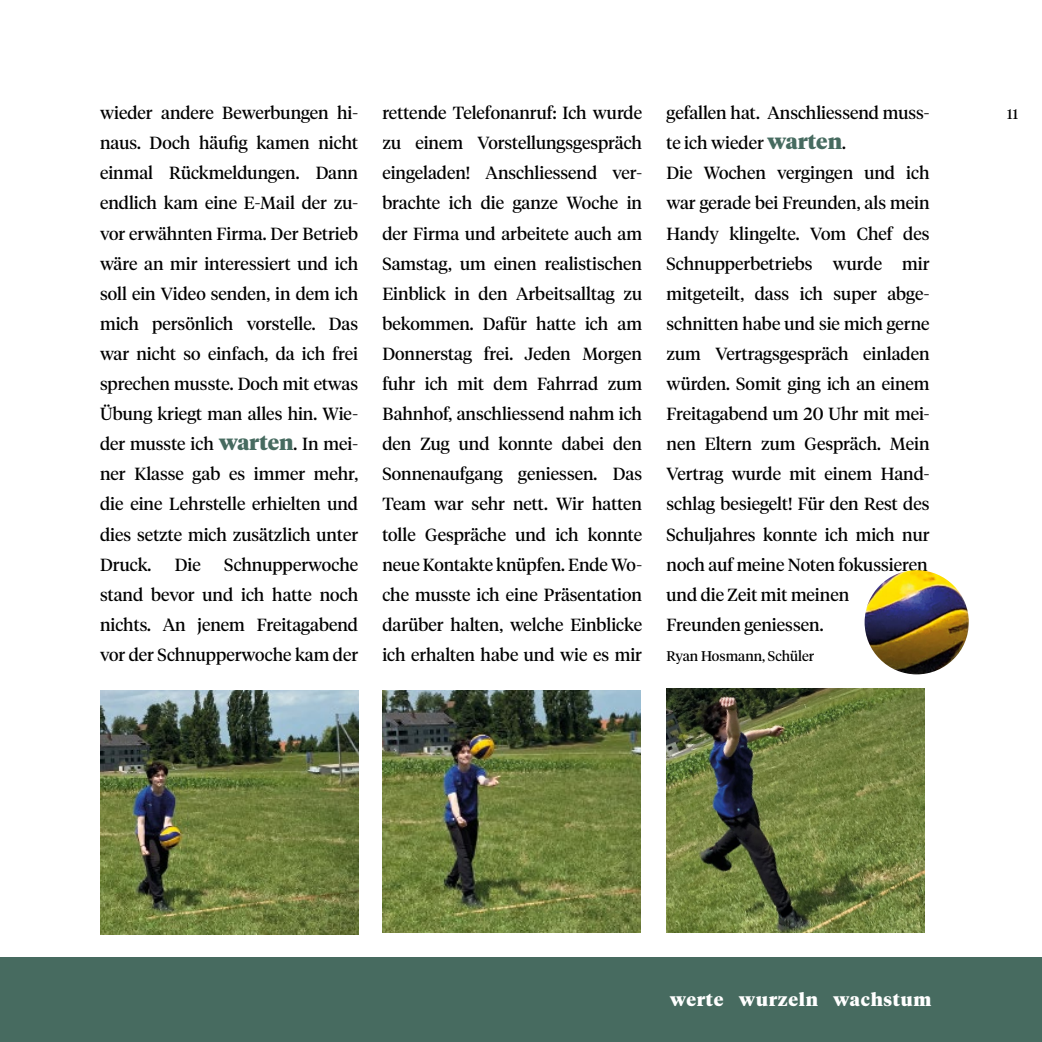
<style>
.page{position:relative;width:1042px;height:1042px;background:#fff}
.page>*{position:absolute;margin:0;border:0;box-sizing:border-box;transform-origin:0 0}
.t1{font:900 17.85px "Tiempos Headline";letter-spacing:.04em;color:#fff}
.t2{font:17.5px/30.1px "Tiempos Headline";color:#000;text-align:justify}
.t3{font:14px "Tiempos Headline";color:#000}
.s1{font-weight:900;font-size:21px;color:#476b60}
</style>
<div class="page">
<div style="left:0;top:957px;width:1042px;height:85px;background:#476b60"></div>
<img style="left:100px;top:691px;width:258px;height:243px">
<img style="left:382px;top:690px;width:258px;height:242px">
<img style="left:666px;top:689px;width:258px;height:243px">
<img style="left:864px;top:570px;width:105px;height:104px;border-radius:52px">
<p class="t2" style="left:100px;top:97px;width:259px">wieder andere Bewerbungen hi&shy;naus. Doch häufig kamen nicht einmal Rückmeldungen. Dann endlich kam eine E-Mail der zu&shy;vor erwähnten Firma. Der Betrieb wäre an mir interessiert und ich soll ein Video senden, in dem ich mich persönlich vorstelle. Das war nicht so einfach, da ich frei sprechen musste. Doch mit etwas Übung kriegt man alles hin. Wie&shy;der musste ich <span class="s1">warten</span>. In mei&shy;ner Klasse gab es immer mehr, die eine Lehrstelle erhielten und dies setzte mich zusätzlich unter Druck.</p>
<p class="t2" style="left:100px;top:548px;width:259px;text-indent:124px">Schnupperwoche stand bevor und ich hatte noch nichts. An jenem Freitagabend vor der Schnupperwoche kam der</p>
<p class="t2" style="left:175px;top:548px;width:27px">Die</p>
<p class="t2" style="left:382px;top:97px;width:261px">rettende Telefonanruf: Ich wurde zu einem Vorstellungsgespräch eingeladen! Anschliessend ver&shy;brachte ich die ganze Woche in der Firma und arbeitete auch am Samstag, um einen realistischen Einblick in den Arbeitsalltag zu bekommen. Dafür hatte ich am Donnerstag frei. Jeden Morgen fuhr ich mit dem Fahrrad zum Bahnhof, anschliessend nahm ich den Zug und konnte dabei den Sonnenaufgang geniessen. Das Team war sehr nett. Wir hatten tolle Gespräche und ich konnte neue Kontakte knüpfen. Ende Wo&shy;che musste ich eine Präsentation darüber halten, welche Einblicke ich erhalten habe und wie es mir</p>
<p class="t2" style="left:666px;top:97px;width:264px;text-align:left">gefallen hat. Anschliessend muss&shy;te ich wieder <span class="s1">warten</span>.<br>Die Wochen vergingen und ich war gerade bei Freunden, als mein<br>Handy klingelte. Vom Chef des<br>Schnupperbetriebs wurde mir mitgeteilt, dass ich super abge&shy;schnitten habe und sie mich gerne zum Vertragsgespräch einladen würden. Somit ging ich an einem<br>Freitagabend um 20 Uhr mit mei&shy;nen Eltern zum Gespräch. Mein<br>Vertrag wurde mit einem Hand&shy;schlag besiegelt! Für den Rest des<br>Schuljahres konnte ich mich nur noch auf meine Noten fokussieren und die Zeit mit meinen<br>Freunden geniessen.</p>
<p class="t3" style="left:666px;top:646px;width:149px">Ryan Hosmann, Schüler</p>
<p class="t3" style="left:1007px;top:105px;width:12px">11</p>
<p class="t1" style="left:670px;top:987px;width:263px">werte wurzeln wachstum</p>
</div>
